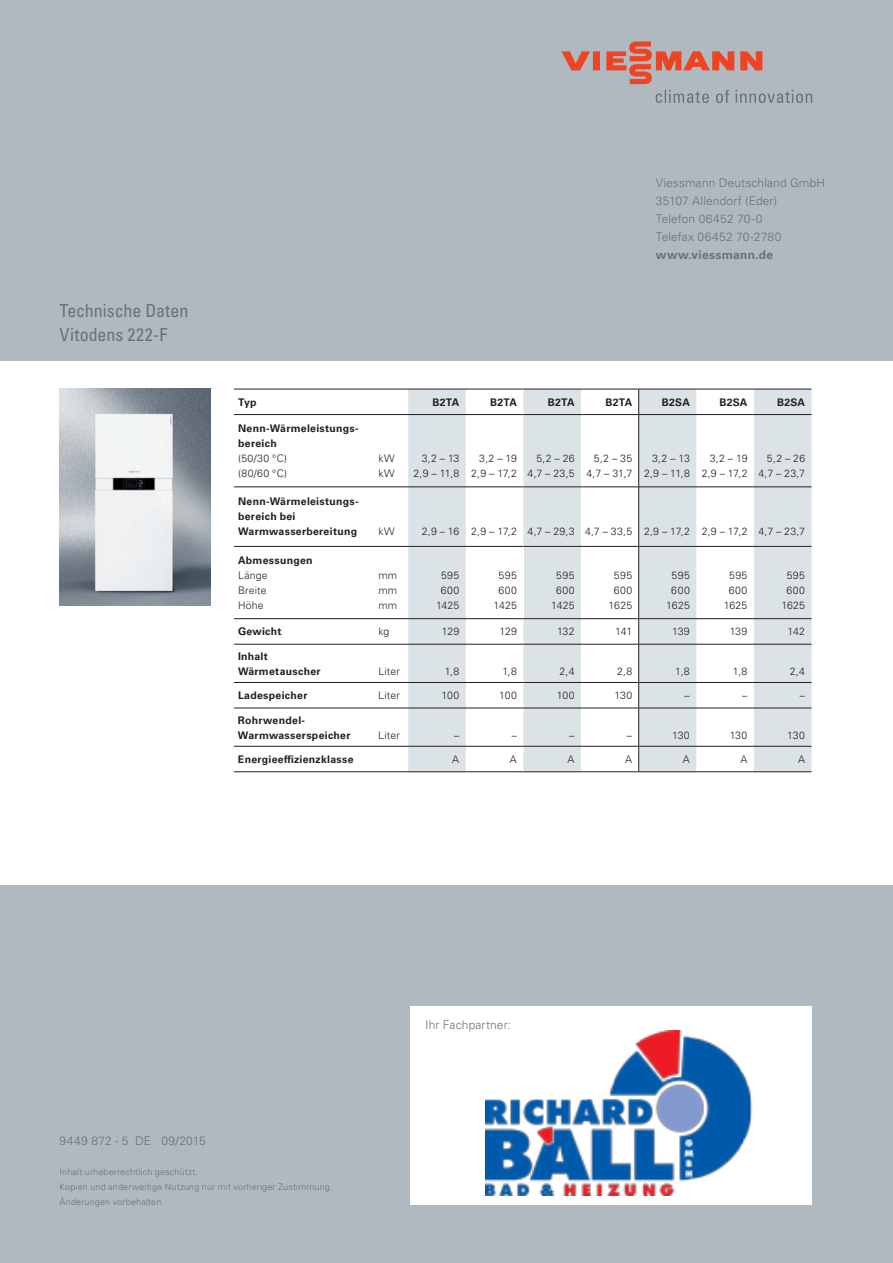
<style>
.page{position:relative;width:893px;height:1263px;background:#b0b9bf}
.page>*{position:absolute;margin:0;border:0;box-sizing:border-box;transform-origin:0 0}
.t1{font:condensed 18px/24px "Univers LTCYR 57";letter-spacing:-.005em;color:#697374}
.t2{font:300 12px/18px "Univers LTCYR 45";letter-spacing:.01em;color:#697374}
.t3{font:700 12px "Univers LTCYR 65";letter-spacing:.025em;color:#697374}
.t4{font:300 10.5px/15px "Univers LTCYR 45";letter-spacing:.015em;color:#231f20;text-align:right}
.t5{font:700 10.5px/15px "Univers LTCYR 65";letter-spacing:.025em;color:#231f20}
.t6{font:300 10.5px/15px "Univers LTCYR 45";letter-spacing:.045em;color:#231f20;text-align:center}
.t7{font:300 10.5px "Univers LTCYR 45";letter-spacing:-.015em;color:#231f20}
.t8{font:300 9px/15px "Univers LTCYR 45";letter-spacing:.02em;color:#697374}
</style>
<div class="page">
<div style="left:411px;top:1007px;width:401px;height:198px;background:#fff"></div>
<div style="left:0;top:361px;width:893px;height:523px;background:#fff"></div>
<img style="left:60px;top:389px;width:150px;height:216px">
<svg style="left:656px;top:90px;width:156px;height:13px"></svg>
<svg style="left:561px;top:41px;width:201px;height:43px"></svg>
<svg style="left:408px;top:390px;width:403px;height:381px;fill:#dce3e7"></svg>
<div style="left:408px;top:415px;width:58px;height:356px;background:#dce3e7"></div>
<div style="left:466px;top:546px;width:57px;height:73px;background:#fff"></div>
<hr style="left:234px;top:389px;width:289px;height:1px;background:#231f20">
<hr style="left:639px;top:389px;width:115px;height:1px;background:#231f20">
<hr style="left:754px;top:389px;width:57px;height:1px;background:#231f20">
<hr style="left:234px;top:414px;width:289px;height:1px;background:#231f20">
<hr style="left:234px;top:487px;width:289px;height:1px;background:#231f20">
<hr style="left:639px;top:487px;width:115px;height:1px;background:#231f20">
<hr style="left:754px;top:487px;width:57px;height:1px;background:#231f20">
<hr style="left:234px;top:546px;width:289px;height:1px;background:#231f20">
<hr style="left:639px;top:546px;width:115px;height:1px;background:#231f20">
<hr style="left:754px;top:546px;width:57px;height:1px;background:#231f20">
<hr style="left:234px;top:618px;width:289px;height:1px;background:#231f20">
<hr style="left:639px;top:618px;width:115px;height:1px;background:#231f20">
<hr style="left:754px;top:618px;width:57px;height:1px;background:#231f20">
<hr style="left:234px;top:644px;width:289px;height:1px;background:#231f20">
<hr style="left:639px;top:644px;width:115px;height:1px;background:#231f20">
<hr style="left:754px;top:644px;width:57px;height:1px;background:#231f20">
<hr style="left:234px;top:682px;width:289px;height:1px;background:#231f20">
<hr style="left:639px;top:682px;width:115px;height:1px;background:#231f20">
<hr style="left:754px;top:682px;width:57px;height:1px;background:#231f20">
<hr style="left:234px;top:708px;width:289px;height:1px;background:#231f20">
<hr style="left:639px;top:708px;width:115px;height:1px;background:#231f20">
<hr style="left:754px;top:708px;width:57px;height:1px;background:#231f20">
<hr style="left:234px;top:746px;width:289px;height:1px;background:#231f20">
<hr style="left:639px;top:746px;width:115px;height:1px;background:#231f20">
<hr style="left:754px;top:746px;width:57px;height:1px;background:#231f20">
<hr style="left:234px;top:771px;width:289px;height:1px;background:#231f20">
<hr style="left:639px;top:771px;width:115px;height:1px;background:#231f20">
<hr style="left:754px;top:771px;width:57px;height:1px;background:#231f20">
<hr style="left:639px;top:414px;width:115px;height:1px;background:#231f20">
<hr style="left:754px;top:414px;width:57px;height:1px;background:#231f20">
<hr style="left:523px;top:389px;width:58px;height:1px;background:#231f20">
<hr style="left:523px;top:414px;width:58px;height:1px;background:#231f20">
<hr style="left:523px;top:487px;width:58px;height:1px;background:#231f20">
<hr style="left:523px;top:546px;width:58px;height:1px;background:#231f20">
<hr style="left:523px;top:618px;width:58px;height:1px;background:#231f20">
<hr style="left:523px;top:644px;width:58px;height:1px;background:#231f20">
<hr style="left:523px;top:682px;width:58px;height:1px;background:#231f20">
<hr style="left:523px;top:708px;width:58px;height:1px;background:#231f20">
<hr style="left:523px;top:746px;width:58px;height:1px;background:#231f20">
<hr style="left:523px;top:771px;width:58px;height:1px;background:#231f20">
<hr style="left:581px;top:389px;width:58px;height:1px;background:#231f20">
<svg style="left:638px;top:389px;width:1px;height:25px"></svg>
<hr style="left:638px;top:415px;width:1px;height:72px;background:#231f20">
<svg style="left:581px;top:488px;width:58px;height:283px"></svg>
<hr style="left:581px;top:414px;width:58px;height:1px;background:#231f20">
<hr style="left:581px;top:487px;width:58px;height:1px;background:#231f20">
<hr style="left:581px;top:546px;width:58px;height:1px;background:#231f20">
<hr style="left:581px;top:618px;width:58px;height:1px;background:#231f20">
<hr style="left:581px;top:644px;width:58px;height:1px;background:#231f20">
<hr style="left:581px;top:682px;width:58px;height:1px;background:#231f20">
<hr style="left:581px;top:708px;width:58px;height:1px;background:#231f20">
<hr style="left:581px;top:746px;width:58px;height:1px;background:#231f20">
<hr style="left:581px;top:771px;width:58px;height:1px;background:#231f20">
<img style="left:486px;top:1030px;width:267px;height:165px">
<h1 class="t1" style="left:60px;top:299px;width:130px">Technische Daten<br>Vitodens 222-F</h1>
<p class="t2" style="left:656px;top:175px;width:171px">Viessmann Deutschland GmbH<br>35107 Allendorf (Eder)<br>Telefon 06452 70-0<br>Telefax 06452 70-2780</p>
<p class="t3" style="left:656px;top:251px;width:119px">www.viessmann.de</p>
<p class="t5" style="left:238px;top:396px;width:20px">Typ</p>
<p class="t5" style="left:432px;top:396px;width:28px">B2TA</p>
<p class="t5" style="left:490px;top:396px;width:28px">B2TA</p>
<p class="t5" style="left:548px;top:396px;width:28px">B2TA</p>
<p class="t5" style="left:605px;top:396px;width:28px">B2TA</p>
<p class="t5" style="left:662px;top:396px;width:30px">B2SA</p>
<p class="t5" style="left:719px;top:396px;width:30px">B2SA</p>
<p class="t5" style="left:777px;top:396px;width:30px">B2SA</p>
<p class="t5" style="left:238px;top:422px;width:122px">Nenn-Wärmeleistungs&shy;bereich</p>
<p class="t4" style="left:238px;top:452px;width:50px;text-align:left">(50/30 °C) (80/60 °C)</p>
<p class="t4" style="left:378px;top:452px;width:18px;text-align:left">kW kW</p>
<p class="t4" style="left:414px;top:452px;width:47px">3,2 – 13<br>2,9 – 11,8</p>
<p class="t4" style="left:471px;top:452px;width:47px">3,2 – 19<br>2,9 – 17,2</p>
<p class="t4" style="left:528px;top:452px;width:49px">5,2 – 26<br>4,7 – 23,5</p>
<p class="t4" style="left:586px;top:452px;width:47px">5,2 – 35<br>4,7 – 31,7</p>
<p class="t4" style="left:644px;top:452px;width:47px">3,2 – 13<br>2,9 – 11,8</p>
<p class="t4" style="left:702px;top:452px;width:47px">3,2 – 19<br>2,9 – 17,2</p>
<p class="t4" style="left:758px;top:452px;width:48px">5,2 – 26<br>4,7 – 23,7</p>
<p class="t5" style="left:238px;top:495px;width:122px">Nenn-Wärmeleistungs&shy;bereich bei<br>Warmwasser bereitung</p>
<p class="t4" style="left:378px;top:525px;width:18px">kW</p>
<p class="t7" style="left:422px;top:528px;width:385px">2,9 – 16 2,9 – 17,2 4,7 – 29,3 4,7 – 33,5 2,9 – 17,2 2,9 – 17,2 4,7 – 23,7</p>
<p class="t5" style="left:238px;top:554px;width:76px">Abmessungen</p>
<p class="t4" style="left:238px;top:569px;width:31px;text-align:justify">Länge Breite Höhe</p>
<p class="t4" style="left:378px;top:569px;width:20px;text-align:justify">mm mm mm</p>
<p class="t6" style="left:436px;top:569px;width:25px">595<br>600<br>1425</p>
<p class="t6" style="left:494px;top:569px;width:25px">595<br>600<br>1425</p>
<p class="t6" style="left:551px;top:569px;width:25px">595<br>600<br>1425</p>
<p class="t6" style="left:608px;top:569px;width:25px">595<br>600<br>1625</p>
<p class="t6" style="left:666px;top:569px;width:25px">595<br>600<br>1625</p>
<p class="t6" style="left:724px;top:569px;width:25px">595<br>600<br>1625</p>
<p class="t6" style="left:781px;top:569px;width:25px">595<br>600<br>1625</p>
<p class="t5" style="left:238px;top:625px;width:45px">Gewicht</p>
<p class="t4" style="left:378px;top:625px;width:12px">kg</p>
<p class="t4" style="left:442px;top:625px;width:19px">129</p>
<p class="t4" style="left:499px;top:625px;width:19px">129</p>
<p class="t4" style="left:557px;top:625px;width:19px">132</p>
<p class="t4" style="left:615px;top:625px;width:18px">141</p>
<p class="t4" style="left:672px;top:625px;width:19px">139</p>
<p class="t4" style="left:730px;top:625px;width:19px">139</p>
<p class="t4" style="left:788px;top:625px;width:19px">142</p>
<p class="t5" style="left:238px;top:650px;width:84px">Inhalt<br>Wärmetauscher</p>
<p class="t4" style="left:378px;top:665px;width:23px">Liter</p>
<p class="t4" style="left:445px;top:665px;width:16px">1,8</p>
<p class="t4" style="left:502px;top:665px;width:16px">1,8</p>
<p class="t4" style="left:559px;top:665px;width:17px">2,4</p>
<p class="t4" style="left:617px;top:665px;width:17px">2,8</p>
<p class="t4" style="left:675px;top:665px;width:16px">1,8</p>
<p class="t4" style="left:733px;top:665px;width:16px">1,8</p>
<p class="t4" style="left:790px;top:665px;width:17px">2,4</p>
<p class="t5" style="left:238px;top:689px;width:71px">Ladespeicher</p>
<p class="t4" style="left:378px;top:689px;width:23px">Liter</p>
<p class="t4" style="left:441px;top:689px;width:19px">100</p>
<p class="t4" style="left:499px;top:689px;width:19px">100</p>
<p class="t4" style="left:557px;top:689px;width:19px">100</p>
<p class="t4" style="left:614px;top:689px;width:19px">130</p>
<p class="t4" style="left:684px;top:689px;width:7px">–</p>
<p class="t4" style="left:742px;top:689px;width:7px">–</p>
<p class="t4" style="left:800px;top:689px;width:7px">–</p>
<p class="t5" style="left:238px;top:714px;width:114px">Rohrwendel-<br>Warmwasserspeicher</p>
<p class="t4" style="left:378px;top:728px;width:23px">Liter</p>
<p class="t4" style="left:454px;top:728px;width:7px">–</p>
<p class="t4" style="left:512px;top:728px;width:7px">–</p>
<p class="t4" style="left:569px;top:728px;width:7px">–</p>
<p class="t4" style="left:627px;top:728px;width:7px">–</p>
<p class="t4" style="left:672px;top:728px;width:19px">130</p>
<p class="t4" style="left:730px;top:728px;width:19px">130</p>
<p class="t4" style="left:787px;top:728px;width:19px">130</p>
<p class="t5" style="left:238px;top:753px;width:117px">Energieeffizienzklasse</p>
<p class="t4" style="left:452px;top:753px;width:9px">A</p>
<p class="t4" style="left:510px;top:753px;width:9px">A</p>
<p class="t4" style="left:568px;top:753px;width:9px">A</p>
<p class="t4" style="left:625px;top:753px;width:9px">A</p>
<p class="t4" style="left:683px;top:753px;width:9px">A</p>
<p class="t4" style="left:740px;top:753px;width:9px">A</p>
<p class="t4" style="left:798px;top:753px;width:9px">A</p>
<p class="t2" style="left:425px;top:1017px;width:87px">Ihr Fachpartner:</p>
<p class="t2" style="left:60px;top:1133px;width:148px">9449 872 - 5 DE 09/2015</p>
<p class="t8" style="left:60px;top:1165px;width:275px">Inhalt urheberrechtlich geschützt.<br>Kopien und anderweitige Nutzung nur mit vorheriger Zustimmung.<br>Änderungen vorbehalten.</p>
</div>
